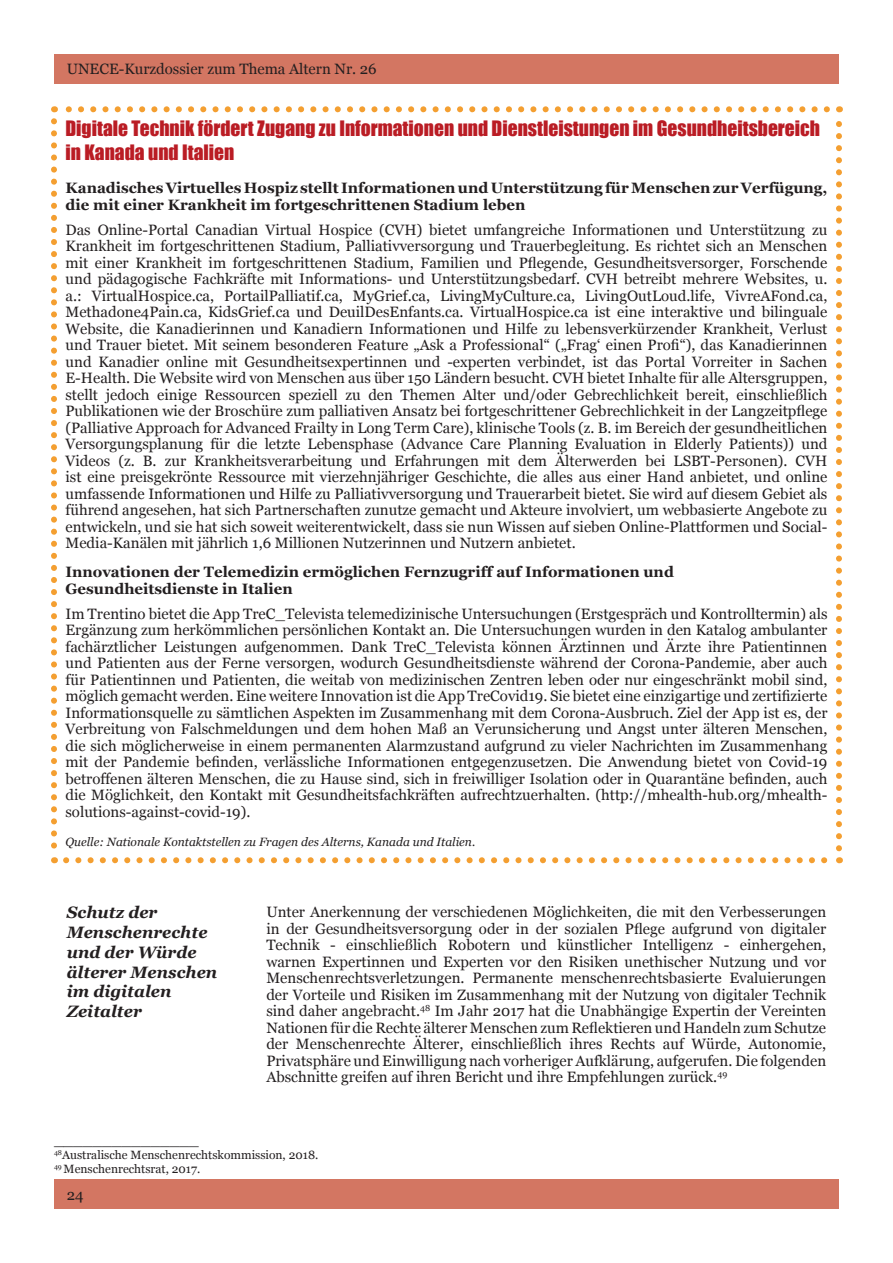
<style>
.page{position:relative;width:893px;height:1263px;background:#fff}
.page>*{position:absolute;margin:0;border:0;box-sizing:border-box;transform-origin:0 0}
.t1{font:19.5px/23.4px "Impact";color:#ba1c24}
.t2{font:italic 700 16.5px/19.8px "Georgia";color:#231f20}
.t3{font:15px/16.5px "Georgia";color:#231f20;text-align:justify}
.t4{font:700 15px/16.5px "Georgia";color:#231f20}
.t5{font:12px/14.4px "Georgia";color:#231f20}
.t6{font:italic 12px "Georgia";color:#231f20}
</style>
<div class="page">
<div style="left:54px;top:54px;width:785px;height:29px;background:#d37662"></div>
<div style="left:54px;top:1180px;width:785px;height:29px;background:#d37662"></div>
<svg style="left:66px;top:857px;width:762px;height:6px"></svg>
<svg style="left:51px;top:121px;width:6px;height:742px"></svg>
<svg style="left:836px;top:106px;width:6px;height:742px"></svg>
<svg style="left:54px;top:106px;width:773px;height:6px"></svg>
<p class="t3" style="left:67px;top:60px;width:311px">UNECE-Kurzdossier zum Thema Altern Nr. 26</p>
<h1 class="t1" style="left:66px;top:116px;width:756px">Digitale Technik fördert Zugang zu Informationen und Dienstleistungen im Gesundheitsbereich in Kanada und Italien</h1>
<p class="t4" style="left:66px;top:179px;width:763px">Kanadisches Virtuelles Hospiz stellt Informationen und Unterstützung für Menschen zur Verfügung, die mit einer Krankheit im fortgeschrittenen Stadium leben</p>
<p class="t3" style="left:66px;top:221px;width:763px">Das Online-Portal Canadian Virtual Hospice (CVH) bietet umfangreiche Informationen und Unterstützung zu Krankheit im fortgeschrittenen Stadium, Palliativversorgung und Trauerbegleitung. Es richtet sich an Menschen mit einer Krankheit im fortgeschrittenen Stadium, Familien und Pflegende, Gesundheitsversorger, Forschende und pädagogische Fachkräfte mit Informations- und Unterstützungsbedarf. CVH betreibt mehrere Websites, u. a.: VirtualHospice.ca, PortailPalliatif.ca, MyGrief.ca, LivingMyCulture.ca, LivingOutLoud.life, VivreAFond.ca, Methadone4Pain.ca, KidsGrief.ca und DeuilDesEnfants.ca. VirtualHospice.ca ist eine interaktive und bilinguale Website, die Kanadierinnen und Kanadiern Informationen und Hilfe zu lebensverkürzender Krankheit, Verlust und Trauer bietet. Mit seinem besonderen Feature „Ask a Professional“ („Frag‘ einen Profi“), das Kanadierinnen und Kanadier online mit Gesundheitsexpertinnen und -experten verbindet, ist das Portal Vorreiter in Sachen E-Health. Die Website wird von Menschen aus über 150 Ländern besucht. CVH bietet Inhalte für alle Altersgruppen, stellt jedoch einige Ressourcen speziell zu den Themen Alter und/oder Gebrechlichkeit bereit, einschließlich Publikationen wie der Broschüre zum palliativen Ansatz bei fortgeschrittener Gebrechlichkeit in der Langzeitpflege (Palliative Approach for Advanced Frailty in Long Term Care), klinische Tools (z. B. im Bereich der gesundheitlichen Versorgungsplanung für die letzte Lebensphase (Advance Care Planning Evaluation in Elderly Patients)) und Videos (z. B. zur Krankheitsverarbeitung und Erfahrungen mit dem Älterwerden bei LSBT-Personen). CVH ist eine preisgekrönte Ressource mit vierzehnjähriger Geschichte, die alles aus einer Hand anbietet, und online umfassende Informationen und Hilfe zu Palliativversorgung und Trauerarbeit bietet. Sie wird auf diesem Gebiet als führend angesehen, hat sich Partnerschaften zunutze gemacht und Akteure involviert, um webbasierte Angebote zu entwickeln, und sie hat sich soweit weiterentwickelt, dass sie nun Wissen auf sieben Online-Plattformen und Social-Media-Kanälen mit jährlich 1,6 Millionen Nutzerinnen und Nutzern anbietet.</p>
<p class="t4" style="left:66px;top:563px;width:610px">Innovationen der Telemedizin ermöglichen Fernzugriff auf Informationen und<br>Gesundheitsdienste in Italien</p>
<p class="t3" style="left:66px;top:605px;width:763px">Im Trentino bietet die App TreC_Televista telemedizinische Untersuchungen (Erstgespräch und Kontrolltermin) als Ergänzung zum herkömmlichen persönlichen Kontakt an. Die Untersuchungen wurden in den Katalog ambulanter fachärztlicher Leistungen aufgenommen. Dank TreC_Televista können Ärztinnen und Ärzte ihre Patientinnen und Patienten aus der Ferne versorgen, wodurch Gesundheitsdienste während der Corona-Pandemie, aber auch für Patientinnen und Patienten, die weitab von medizinischen Zentren leben oder nur eingeschränkt mobil sind, möglich gemacht werden. Eine weitere Innovation ist die App TreCovid19. Sie bietet eine einzigartige und zertifizierte Informationsquelle zu sämtlichen Aspekten im Zusammenhang mit dem Corona-Ausbruch. Ziel der App ist es, der Verbreitung von Falschmeldungen und dem hohen Maß an Verunsicherung und Angst unter älteren Menschen, die sich möglicherweise in einem permanenten Alarmzustand aufgrund zu vieler Nachrichten im Zusammenhang mit der Pandemie befinden, verlässliche Informationen entgegenzusetzen. Die Anwendung bietet von Covid-19 betroffenen älteren Menschen, die zu Hause sind, sich in freiwilliger Isolation oder in Quarantäne befinden, auch die Möglichkeit, den Kontakt mit Gesundheitsfachkräften aufrechtzuerhalten. (http://mhealth-hub.org/mhealth&shy;solutions-against-covid-19).</p>
<p class="t6" style="left:66px;top:833px;width:411px">Quelle: Nationale Kontaktstellen zu Fragen des Alterns, Kanada und Italien.</p>
<p class="t2" style="left:67px;top:902px;width:152px">Schutz der<br>Menschenrechte und der Würde älterer Menschen im digitalen<br>Zeitalter</p>
<p class="t3" style="left:266px;top:903px;width:561px">Unter Anerkennung der verschiedenen Möglichkeiten, die mit den Verbesserungen in der Gesundheitsversorgung oder in der sozialen Pflege aufgrund von digitaler Technik - einschließlich Robotern und künstlicher Intelligenz - einhergehen, warnen Expertinnen und Experten vor den Risiken unethischer Nutzung und vor Menschenrechtsverletzungen. Permanente menschenrechtsbasierte Evaluierungen der Vorteile und Risiken im Zusammenhang mit der Nutzung von digitaler Technik sind daher angebracht.<sup>48</sup> Im Jahr 2017 hat die Unabhängige Expertin der Vereinten Nationen für die Rechte älterer Menschen zum Reflektieren und Handeln zum Schutze der Menschenrechte Älterer, einschließlich ihres Rechts auf Würde, Autonomie, Privatsphäre und Einwilligung nach vorheriger Aufklärung, aufgerufen. Die folgenden Abschnitte greifen auf ihren Bericht und ihre Empfehlungen zurück.<sup>49</sup></p>
<p class="t3" style="left:54px;top:1130px;width:146px">_______________</p>
<p class="t5" style="left:54px;top:1147px;width:266px"><sup>48</sup>Australische Menschenrechtskommission, 2018.<br><sup>49</sup> Menschenrechtsrat, 2017.</p>
<p class="t3" style="left:67px;top:1186px;width:18px">24</p>
</div>
